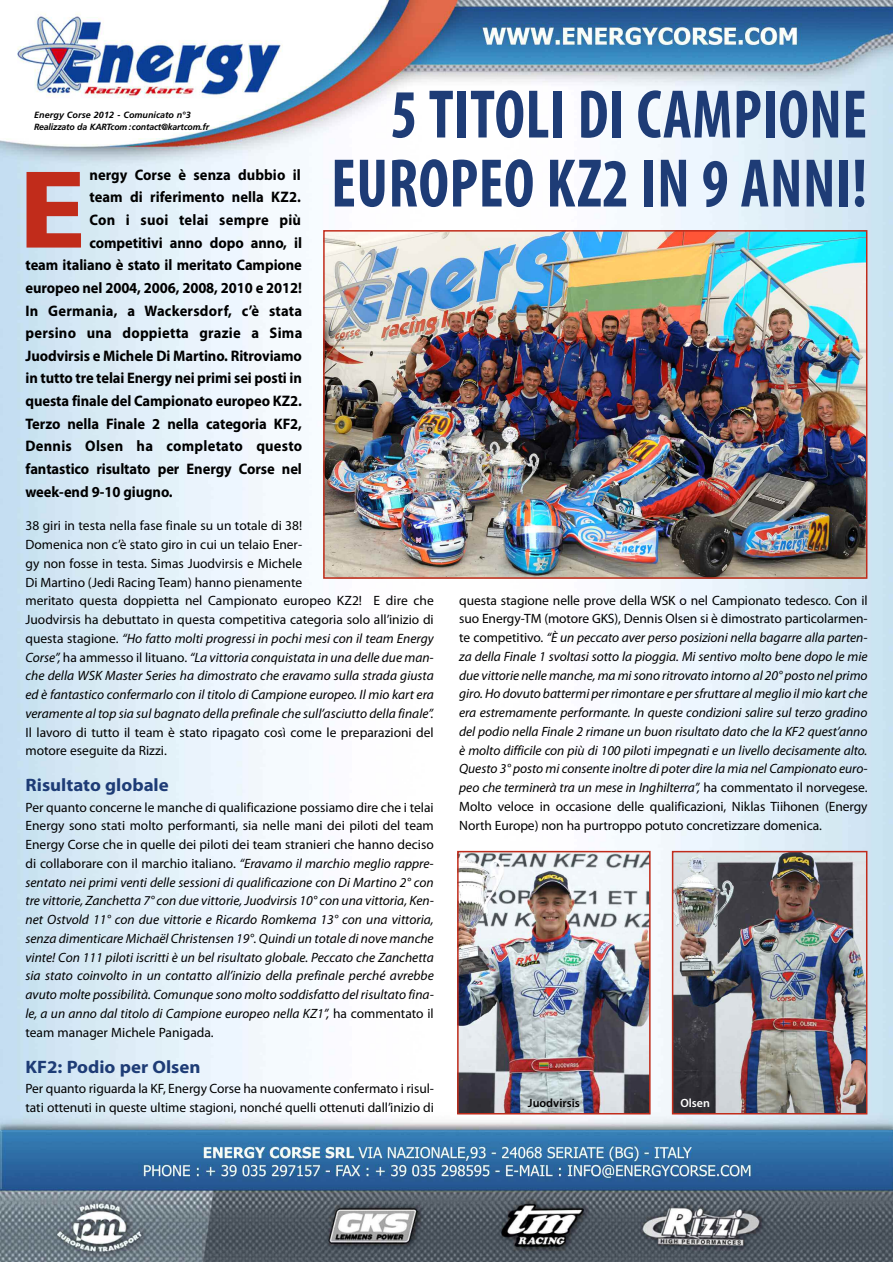
<style>
.page{position:relative;width:893px;height:1262px;background:#fff}
.page>*{position:absolute;margin:0;border:0;box-sizing:border-box;transform-origin:0 0}
.t1{font:900 108.3px "Frutiger";color:#c12c1b}
.t2{font:700 condensed 69.3px/69px "Myriad Pro";letter-spacing:.01em;color:#1e3c76;text-align:right;scale:.91 1}
.t3{font:700 18px "Myriad Pro";color:#1e3c76;scale:1.05 1}
.t4{font:700 15.3px "Myriad Pro";letter-spacing:-.005em;color:#000;scale:.95 1}
.t5{font:700 15.3px "Myriad Pro";letter-spacing:.015em;color:#000;scale:.95 1}
.t6{font:italic 13.5px/18.8px "Myriad Pro";letter-spacing:-.005em;color:#000;text-align:justify}
.t7{font:13.5px/18.8px "Myriad Pro";color:#000}
.t8{font:600 12px "Myriad Pro";color:#000}
.t9{font:600 12px "Myriad Pro";color:#fff}
.t10{font:italic 700 9px/12px "Frutiger";letter-spacing:-.015em;color:#000}
.s1{font-style:italic}
.s2{font-style:normal}
</style>
<div class="page">
<img style="left:0;top:0;width:892px;height:1262px">
<img style="left:460px;top:854px;width:188px;height:257px">
<div style="left:457px;top:851px;width:194px;height:263px;border:2px solid #c12c1b"></div>
<img style="left:675px;top:854px;width:189px;height:257px">
<div style="left:672px;top:851px;width:195px;height:263px;border:2px solid #c12c1b"></div>
<img style="left:326px;top:233px;width:538px;height:343px">
<div style="left:323px;top:230px;width:544px;height:349px;border:2px solid #c12c1b"></div>
<h2 class="t2" style="left:331px;top:86px;width:590px">5 TITOLI DI CAMPIONE<br>EUROPEO KZ2 IN 9 ANNI!</h2>
<p class="t10" style="left:34px;top:109px;width:177px">Energy Corse 2012 - Comunicato n°3<br>Realizzato da KARTcom : contact@kartcom.fr</p>
<h1 class="t1" style="left:20px;top:166px;width:68px">E</h1>
<p class="t4" style="left:89px;top:169px;width:224px">nergy Corse è senza dubbio il</p>
<p class="t4" style="left:89px;top:191px;width:224px">team di riferimento nella KZ2.</p>
<p class="t5" style="left:89px;top:214px;width:224px">Con i suoi telai sempre più</p>
<p class="t4" style="left:89px;top:237px;width:225px">competitivi anno dopo anno, il</p>
<p class="t4" style="left:26px;top:259px;width:293px">team italiano è stato il meritato Campione</p>
<p class="t4" style="left:26px;top:282px;width:292px">europeo nel 2004, 2006, 2008, 2010 e 2012!</p>
<p class="t5" style="left:26px;top:305px;width:293px">In Germania, a Wackersdorf, c’è stata</p>
<p class="t5" style="left:26px;top:327px;width:293px">persino una doppietta grazie a Sima</p>
<p class="t4" style="left:26px;top:350px;width:293px">Juodvirsis e Michele Di Martino. Ritroviamo</p>
<p class="t4" style="left:26px;top:373px;width:292px">in tutto tre telai Energy nei primi sei posti in</p>
<p class="t4" style="left:26px;top:395px;width:293px">questa finale del Campionato europeo KZ2.</p>
<p class="t4" style="left:26px;top:418px;width:293px">Terzo nella Finale 2 nella categoria KF2,</p>
<p class="t5" style="left:26px;top:441px;width:293px">Dennis Olsen ha completato questo</p>
<p class="t4" style="left:26px;top:463px;width:293px">fantastico risultato per Energy Corse nel</p>
<p class="t4" style="left:26px;top:486px;width:156px">week-end 9-10 giugno.</p>
<p class="t7" style="left:26px;top:518px;width:410px">38 giri in testa nella fase finale su un totale di 38!<br>Domenica non c’è stato giro in cui un telaio Ener-<br>gy non fosse in testa. Simas Juodvirsis e Michele<br>Di Martino (Jedi Racing Team) hanno pienamente<br>meritato questa doppietta nel Campionato europeo KZ2! E dire che Juodvirsis ha debuttato in questa competitiva categoria solo all’inizio di questa stagione. <span class="s1">“Ho fatto molti progressi in pochi mesi con il team Energy Corse”,</span> ha ammesso il lituano. <span class="s1">“La vittoria conquistata in una delle due man&shy;che della WSK Master Series ha dimostrato che eravamo sulla strada giusta ed è fantastico confermarlo con il titolo di Campione europeo. Il mio kart era veramente al top sia sul bagnato della prefinale che sull’asciutto della finale”.</span></p>
<p class="t7" style="left:26px;top:724px;width:410px">Il lavoro di tutto il team è stato ripagato così come le preparazioni del motore eseguite da Rizzi.</p>
<h3 class="t3" style="left:26px;top:779px;width:138px">Risultato globale</h3>
<p class="t6" style="left:26px;top:799px;width:410px"><span class="s2">Per quanto concerne le manche di qualificazione possiamo dire che i telai Energy sono stati molto performanti, sia nelle mani dei piloti del team Energy Corse che in quelle dei piloti dei team stranieri che hanno deciso di collaborare con il marchio italiano.</span> “Eravamo il marchio meglio rappre&shy;sentato nei primi venti delle sessioni di qualificazione con Di Martino 2° con tre vittorie, Zanchetta 7° con due vittorie, Juodvirsis 10° con una vittoria, Ken&shy;net Ostvold 11° con due vittorie e Ricardo Romkema 13° con una vittoria, senza dimenticare Michaël Christensen 19°. Quindi un totale di nove manche vinte! Con 111 piloti iscritti è un bel risultato globale. Peccato che Zanchetta sia stato coinvolto in un contatto all’inizio della prefinale perché avrebbe avuto molte possibilità. Comunque sono molto soddisfatto del risultato fina&shy;le, a un anno dal titolo di Campione europeo nella KZ1”, <span class="s2">ha commentato il team manager Michele Panigada.</span></p>
<h3 class="t3" style="left:26px;top:1060px;width:168px">KF2: Podio per Olsen</h3>
<p class="t7" style="left:26px;top:1080px;width:410px">Per quanto riguarda la KF, Energy Corse ha nuovamente confermato i risul&shy;tati ottenuti in queste ultime stagioni, nonché quelli ottenuti dall’inizio di</p>
<p class="t6" style="left:459px;top:592px;width:410px"><span class="s2">questa stagione nelle prove della WSK o nel Campionato tedesco. Con il suo Energy-TM (motore GKS), Dennis Olsen si è dimostrato particolarmen&shy;te competitivo.</span> “È un peccato aver perso posizioni nella bagarre alla parten&shy;za della Finale 1 svoltasi sotto la pioggia. Mi sentivo molto bene dopo le mie due vittorie nelle manche, ma mi sono ritrovato intorno al 20° posto nel primo giro. Ho dovuto battermi per rimontare e per sfruttare al meglio il mio kart che era estremamente performante. In queste condizioni salire sul terzo gradino del podio nella Finale 2 rimane un buon risultato dato che la KF2 quest’anno è molto difficile con più di 100 piloti impegnati e un livello decisamente alto.<br>Questo 3° posto mi consente inoltre di poter dire la mia nel Campionato euro&shy;peo che terminerà tra un mese in Inghilterra”, <span class="s2">ha commentato il norvegese.<br>Molto veloce in occasione delle qualificazioni, Niklas Tiihonen (Energy North Europe) non ha purtroppo potuto concretizzare domenica.</span></p>
<p class="t8" style="left:528px;top:1098px;width:53px">Juodvirsis</p>
<p class="t9" style="left:680px;top:1098px;width:31px">Olsen</p>
</div>
